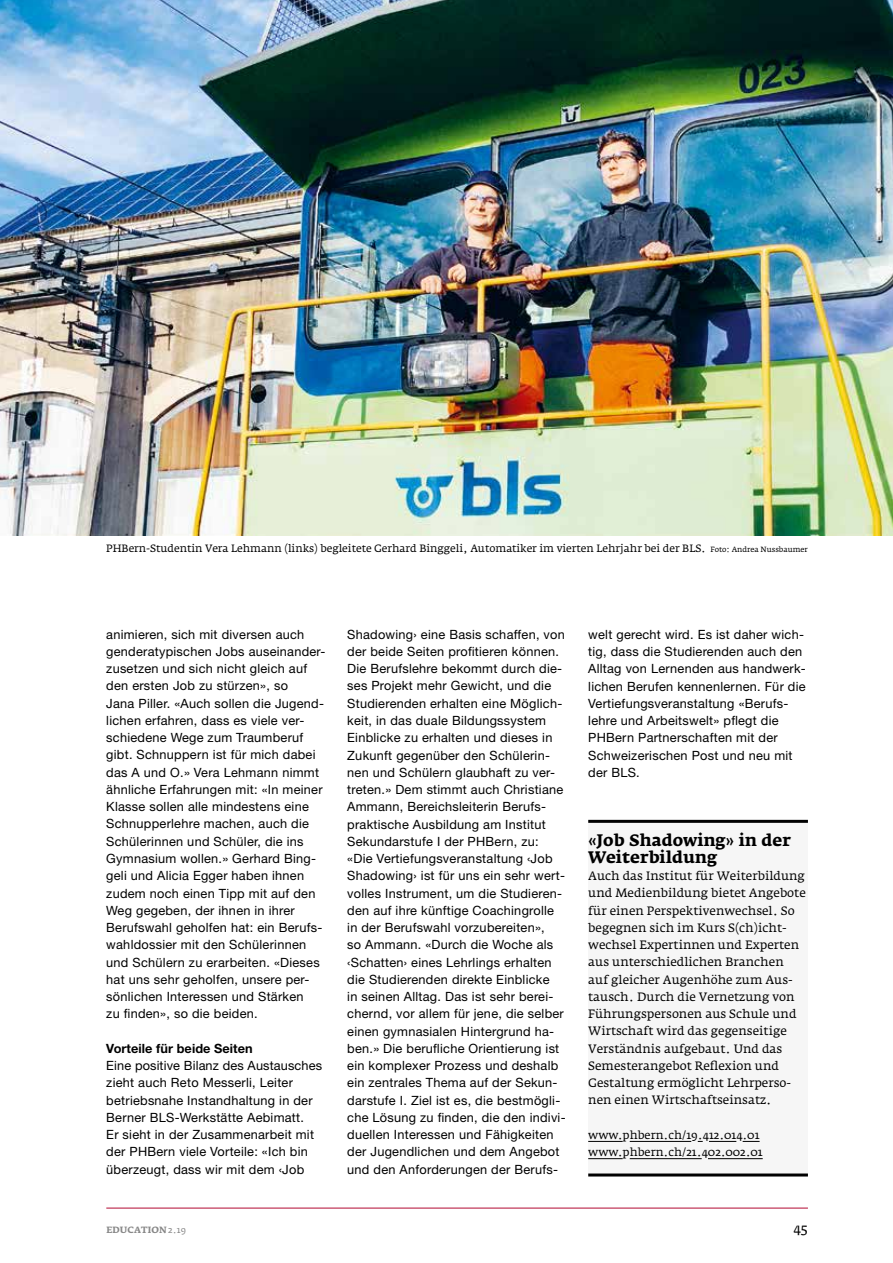
<style>
.page{position:relative;width:893px;height:1263px;background:#fff}
.page>*{position:absolute;margin:0;border:0;box-sizing:border-box;transform-origin:0 0}
.t1{font:700 16.5px/17.2px "Fedra Serif A Std";color:#000}
.t2{font:13.5px "Fedra Serif A Std";color:#000}
.t3{font:12.75px/17.2px "Helvetica Neue LT Std";letter-spacing:.02em;color:#000}
.t4{font:700 12.75px "Helvetica Neue LT Std";letter-spacing:.005em;color:#000}
.t5{font:12px/17.2px "Fedra Serif A Std";color:#000}
.t6{font:11.25px/17.2px "Fedra Serif A Std";color:#000}
.t7{font:10.5px "Fedra Serif A Std";letter-spacing:-.005em;color:#000}
.t8{font:700 9px "Fedra Serif A Std";letter-spacing:.015em;color:#878787}
.s1{font-size:7.5px}
.s2{font-weight:400}
</style>
<div class="page">
<hr style="left:106px;top:1208px;width:702px;height:1px;background:#b30931">
<div style="left:588px;top:821px;width:220px;height:354px;background:#f6f6f6"></div>
<hr style="left:588px;top:820px;width:220px;height:3px;background:#000">
<hr style="left:588px;top:1173px;width:220px;height:3px;background:#000">
<hr style="left:588px;top:1141px;width:35px;height:1px;background:#000">
<hr style="left:630px;top:1141px;width:61px;height:1px;background:#000">
<svg style="left:709px;top:1141px;width:27px;height:1px"></svg>
<svg style="left:743px;top:1141px;width:17px;height:1px"></svg>
<hr style="left:588px;top:1158px;width:35px;height:1px;background:#000">
<hr style="left:630px;top:1158px;width:72px;height:1px;background:#000">
<hr style="left:708px;top:1158px;width:55px;height:1px;background:#000">
<img style="left:0;top:0;width:893px;height:535px">
<p class="t7" style="left:106px;top:543px;width:703px">PHBern-Studentin Vera Lehmann (links) begleitete Gerhard Binggeli, Automatiker im vierten Lehrjahr bei der BLS. <span class="s1">Foto: Andrea Nussbaumer</span></p>
<p class="t3" style="left:106px;top:625px;width:221px">animieren, sich mit diversen auch genderatypischen Jobs auseinander&shy;zusetzen und sich nicht gleich auf den ersten Job zu stürzen», so<br>Jana Piller. «Auch sollen die Jugend&shy;lichen erfahren, dass es viele ver&shy;schiedene Wege zum Traumberuf gibt. Schnuppern ist für mich dabei das A und O.» Vera Lehmann nimmt ähnliche Erfahrungen mit: «In meiner Klasse sollen alle mindestens eine Schnupperlehre machen, auch die Schülerinnen und Schüler, die ins Gymnasium wollen.» Gerhard Bing&shy;geli und Alicia Egger haben ihnen zudem noch einen Tipp mit auf den Weg gegeben, der ihnen in ihrer Berufswahl geholfen hat: ein Berufs&shy;wahldossier mit den Schülerinnen und Schülern zu erarbeiten. «Dieses hat uns sehr geholfen, unsere per&shy;sönlichen Interessen und Stärken<br>zu finden», so die beiden.</p>
<p class="t4" style="left:106px;top:1040px;width:148px">Vorteile für beide Seiten</p>
<p class="t3" style="left:106px;top:1057px;width:217px">Eine positive Bilanz des Austausches zieht auch Reto Messerli, Leiter betriebsnahe Instandhaltung in der Berner BLS-Werkstätte Aebimatt.<br>Er sieht in der Zusammenarbeit mit der PHBern viele Vorteile: «Ich bin überzeugt, dass wir mit dem ‹Job</p>
<p class="t3" style="left:347px;top:625px;width:220px">Shadowing› eine Basis schaffen, von der beide Seiten profitieren können.<br>Die Berufslehre bekommt durch die&shy;ses Projekt mehr Gewicht, und die Studierenden erhalten eine Möglich&shy;keit, in das duale Bildungssystem Einblicke zu erhalten und dieses in Zukunft gegenüber den Schülerin&shy;nen und Schülern glaubhaft zu ver&shy;treten.» Dem stimmt auch Christiane Ammann, Bereichsleiterin Berufs&shy;praktische Ausbildung am Institut Sekundarstufe I der PHBern, zu: «Die Vertiefungsveranstaltung ‹Job Shadowing› ist für uns ein sehr wert&shy;volles Instrument, um die Studieren&shy;den auf ihre künftige Coachingrolle in der Berufswahl vorzubereiten»,<br>so Ammann. «Durch die Woche als ‹Schatten› eines Lehrlings erhalten die Studierenden direkte Einblicke<br>in seinen Alltag. Das ist sehr berei&shy;chernd, vor allem für jene, die selber einen gymnasialen Hintergrund ha&shy;ben.» Die berufliche Orientierung ist ein komplexer Prozess und deshalb ein zentrales Thema auf der Sekun&shy;darstufe I. Ziel ist es, die bestmögli&shy;che Lösung zu finden, die den indivi&shy;duellen Interessen und Fähigkeiten der Jugendlichen und dem Angebot und den Anforderungen der Berufs-</p>
<p class="t3" style="left:588px;top:625px;width:219px">welt gerecht wird. Es ist daher wich&shy;tig, dass die Studierenden auch den<br>Alltag von Lernenden aus handwerk&shy;lichen Berufen kennenlernen. Für die<br>Vertiefungsveranstaltung «Berufs&shy;lehre und Arbeitswelt» pflegt die<br>PHBern Partnerschaften mit der<br>Schweizerischen Post und neu mit der BLS.</p>
<p class="t1" style="left:588px;top:831px;width:204px">«Job Shadowing» in der<br>Weiterbildung</p>
<p class="t5" style="left:588px;top:867px;width:219px">Auch das Institut für Weiterbildung und Medienbildung bietet Angebote für einen Perspektivenwechsel. So begegnen sich im Kurs S(ch)icht&shy;wechsel Expertinnen und Experten aus unterschiedlichen Branchen auf gleicher Augenhöhe zum Aus&shy;tausch. Durch die Vernetzung von Führungspersonen aus Schule und Wirtschaft wird das gegenseitige Verständnis aufgebaut. Und das Semesterangebot Reflexion und Gestaltung ermöglicht Lehrperso&shy;nen einen Wirtschaftseinsatz.</p>
<p class="t6" style="left:588px;top:1126px;width:176px">www.phbern.ch/19.412.014.01 www.phbern.ch/21.402.002.01</p>
<p class="t8" style="left:106px;top:1225px;width:81px">EDUCATION <span class="s2">2.19</span></p>
<p class="t2" style="left:793px;top:1221px;width:16px">45</p>
</div>
